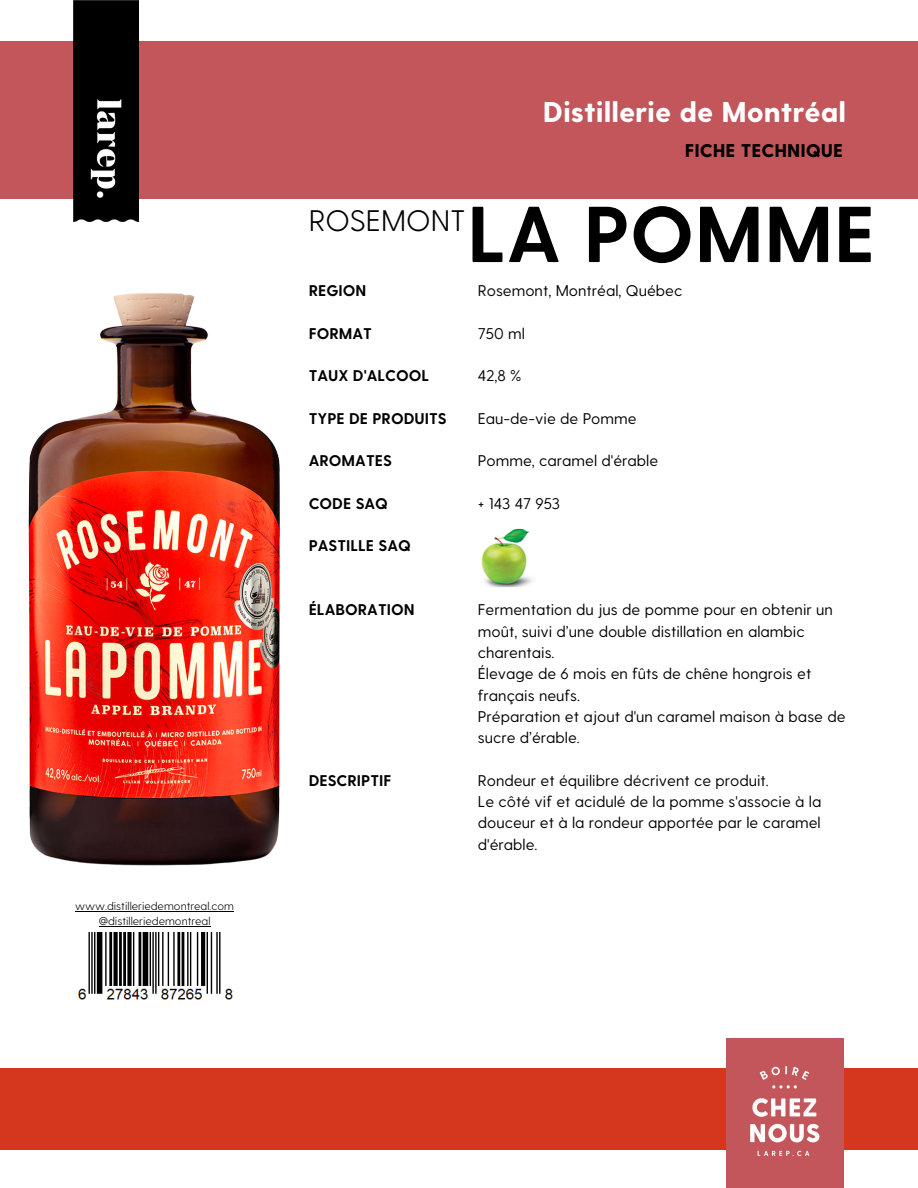
<style>
.page{position:relative;width:918px;height:1188px;background:#fff}
.page>*{position:absolute;margin:0;border:0;box-sizing:border-box;transform-origin:0 0}
.t1{font:700 79.05px "Greycliff CF";color:#000}
.t2{font:300 29.7px "Greycliff CF";color:#000}
.t3{font:800 28.5px "Greycliff CF";color:#fff}
.t4{font:800 18.45px "Greycliff CF";color:#000}
.t5{font:15.45px/21.3px "Greycliff CF";color:#000}
.t6{font:700 15.45px "Greycliff CF";color:#000}
.t7{font:300 11.25px/15px "Greycliff CF";color:#000;text-align:center}
</style>
<div class="page">
<div style="left:0;top:41px;width:918px;height:158px;background:#c2565b"></div>
<div style="left:0;top:1068px;width:918px;height:81px;background:#d5361e"></div>
<div style="left:726px;top:1038px;width:117px;height:150px;background:#c2565b"></div>
<img style="left:78px;top:932px;width:155px;height:68px">
<img style="left:478px;top:529px;width:58px;height:58px;border-radius:4px">
<img style="left:73px;top:0;width:66px;height:222px">
<img style="left:750px;top:1066px;width:70px;height:89px">
<img style="left:28px;top:293px;width:252px;height:573px">
<hr style="left:75px;top:911px;width:159px;height:1px;background:#000">
<hr style="left:99px;top:926px;width:112px;height:1px;background:#000">
<p class="t7" style="left:75px;top:898px;width:160px">www.distilleriedemontreal.com @distilleriedemontreal</p>
<h3 class="t3" style="left:543px;top:93px;width:305px">Distillerie de Montréal</h3>
<p class="t4" style="left:685px;top:138px;width:160px">FICHE TECHNIQUE</p>
<h2 class="t2" style="left:309px;top:201px;width:159px">ROSEMONT</h2>
<h1 class="t1" style="left:467px;top:182px;width:410px">LA POMME</h1>
<p class="t6" style="left:309px;top:280px;width:59px">REGION</p>
<p class="t6" style="left:309px;top:323px;width:65px">FORMAT</p>
<p class="t6" style="left:309px;top:366px;width:122px">TAUX D'ALCOOL</p>
<p class="t6" style="left:309px;top:408px;width:140px">TYPE DE PRODUITS</p>
<p class="t6" style="left:309px;top:451px;width:85px">AROMATES</p>
<p class="t6" style="left:309px;top:493px;width:81px">CODE SAQ</p>
<p class="t6" style="left:309px;top:536px;width:104px">PASTILLE SAQ</p>
<p class="t5" style="left:478px;top:279px;width:206px">Rosemont, Montréal, Québec</p>
<p class="t5" style="left:478px;top:322px;width:49px">750 ml</p>
<p class="t5" style="left:478px;top:364px;width:45px">42,8 %</p>
<p class="t5" style="left:478px;top:407px;width:160px">Eau-de-vie de Pomme</p>
<p class="t5" style="left:478px;top:449px;width:182px">Pomme, caramel d'érable</p>
<p class="t5" style="left:478px;top:492px;width:84px">+ 143 47 953</p>
<p class="t6" style="left:309px;top:600px;width:107px">ÉLABORATION</p>
<p class="t6" style="left:309px;top:770px;width:84px">DESCRIPTIF</p>
<p class="t5" style="left:478px;top:598px;width:369px">Fermentation du jus de pomme pour en obtenir un moût, suivi d’une double distillation en alambic charentais.<br>Élevage de 6 mois en fûts de chêne hongrois et français neufs.<br>Préparation et ajout d'un caramel maison à base de sucre d’érable.</p>
<p class="t5" style="left:478px;top:769px;width:345px">Rondeur et équilibre décrivent ce produit.<br>Le côté vif et acidulé de la pomme s'associe à la douceur et à la rondeur apportée par le caramel d'érable.</p>
</div>
